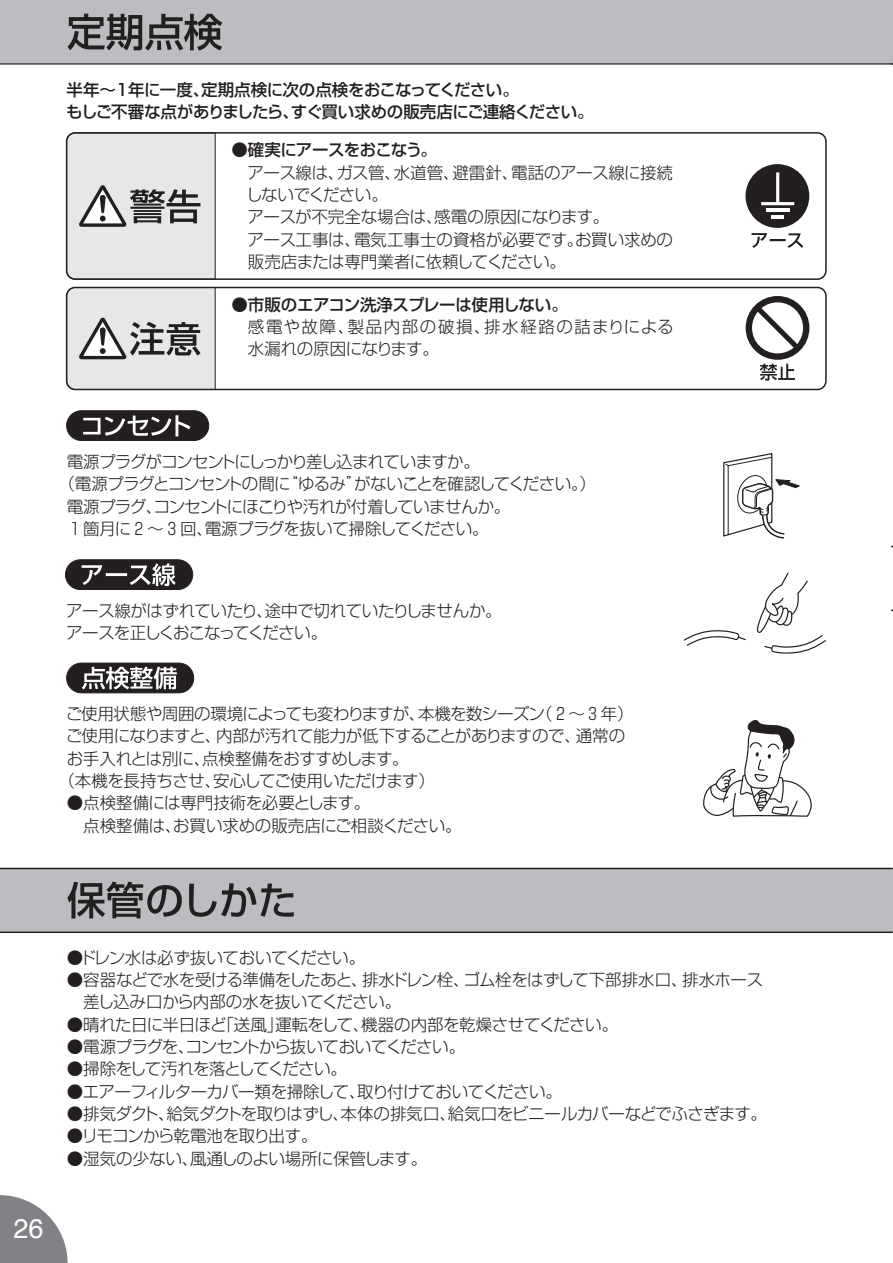
<style>
.page{position:relative;width:893px;height:1263px;background:#fff}
.page>*{position:absolute;margin:0;border:0;box-sizing:border-box;transform-origin:0 0}
.t1{font:27px "Helvetica";color:#fff}
.t2{font:300 16.5px/22.4px "Shin Go Pro";letter-spacing:-.03em;color:#231f20}
.t3{font:500 16.5px/22.4px "Shin Go Pro";letter-spacing:-.03em;color:#231f20}
.t4{font:300 16.5px "Shin Go Pro";letter-spacing:-.055em;color:#231f20}
.t5{font:300 16.5px/22.4px "Shin Go Pro";letter-spacing:.065em;color:#231f20}
.t6{font:300 16.5px "Shin Go Pro";letter-spacing:-.01em;color:#231f20}
.t7{font:300 16.5px "Shin Go Pro";letter-spacing:-.065em;color:#231f20}
.t8{font:300 16.5px "Shin Go Pro";letter-spacing:-.06em;color:#231f20}
</style>
<div class="page">
<div style="left:0;top:0;width:893px;height:64px;background:#bcbdc0"></div>
<hr style="left:0;top:63px;width:893px;height:2px;background:#231f20">
<svg style="left:68px;top:14px;width:154px;height:37px"></svg>
<svg style="left:746px;top:296px;width:63px;height:85px"></svg>
<svg style="left:66px;top:287px;width:150px;height:103px;background:#cecfd0"></svg>
<div style="left:67px;top:411px;width:142px;height:29px;background:#231f20;border-radius:15px"></div>
<div style="left:66px;top:410px;width:143px;height:31px;border:1px solid #231f20;border-radius:15px"></div>
<svg style="left:83px;top:415px;width:107px;height:21px"></svg>
<div style="left:65px;top:560px;width:128px;height:29px;background:#231f20;border-radius:15px"></div>
<div style="left:65px;top:559px;width:128px;height:31px;border:1px solid #231f20;border-radius:15px"></div>
<svg style="left:82px;top:563px;width:94px;height:23px"></svg>
<div style="left:67px;top:663px;width:127px;height:30px;background:#231f20;border-radius:15px"></div>
<div style="left:66px;top:663px;width:128px;height:30px;border:1px solid #231f20;border-radius:15px"></div>
<svg style="left:82px;top:667px;width:95px;height:22px"></svg>
<svg style="left:723px;top:453px;width:77px;height:86px"></svg>
<svg style="left:756px;top:572px;width:70px;height:82px"></svg>
<svg style="left:683px;top:630px;width:63px;height:16px"></svg>
<svg style="left:703px;top:720px;width:109px;height:97px"></svg>
<svg style="left:751px;top:233px;width:52px;height:15px"></svg>
<div style="left:745px;top:164px;width:64px;height:64px;background:#231f20;border-radius:50%"></div>
<svg style="left:761px;top:172px;width:33px;height:33px"></svg>
<hr style="left:766px;top:209px;width:23px;height:3px;background:#fff">
<svg style="left:771px;top:216px;width:13px;height:3px"></svg>
<div style="left:0;top:868px;width:893px;height:64px;background:#bcbdc0"></div>
<hr style="left:0;top:931px;width:893px;height:2px;background:#231f20">
<hr style="left:0;top:868px;width:893px;height:1px;background:#231f20">
<svg style="left:67px;top:882px;width:227px;height:36px"></svg>
<hr style="left:892px;top:546px;width:1px;height:64px;background:#bcbdc0">
<div style="left:66px;top:132px;width:761px;height:148px;border:2px solid #231f20;border-radius:9px"></div>
<div style="left:66px;top:287px;width:761px;height:103px;border:2px solid #231f20;border-radius:9px"></div>
<svg style="left:66px;top:132px;width:150px;height:148px;background:#cdcdcf"></svg>
<svg style="left:0;top:1195px;width:68px;height:68px"></svg>
<p class="t3" style="left:66px;top:76px;width:529px">半年～１年に一度、定期点検に次の点検をおこなってください。<br>もしご不審な点がありましたら、すぐ買い求めの販売店にご連絡ください。</p>
<p class="t3" style="left:231px;top:137px;width:207px">●確実にアースをおこなう。</p>
<p class="t2" style="left:231px;top:159px;width:443px">　アース線は、ガス管、水道管、避雷針、電話のアース線に接続</p>
<p class="t2" style="left:246px;top:182px;width:143px">しないでください。</p>
<p class="t2" style="left:231px;top:204px;width:379px">　アースが不完全な場合は、感電の原因になります。</p>
<p class="t6" style="left:231px;top:226px;width:443px">　アース工事は、電気工事士の資格が必要です。お買い求めの</p>
<p class="t2" style="left:248px;top:249px;width:320px">販売店または専門業者に依頼してください。</p>
<p class="t3" style="left:231px;top:291px;width:338px">●市販のエアコン洗浄スプレーは使用しない。</p>
<p class="t5" style="left:248px;top:313px;width:428px">感電や故障、製品内部の破損、排水経路の詰まりによる水漏れの原因になります。</p>
<p class="t7" style="left:67px;top:448px;width:415px">電源プラグがコンセントにしっかり差し込まれていますか。</p>
<p class="t4" style="left:58px;top:471px;width:539px">（電源プラグとコンセントの間に“ゆるみ”がないことを確認してください。）</p>
<p class="t2" style="left:67px;top:493px;width:445px">電源プラグ、コンセントにほこりや汚れが付着していませんか。</p>
<p class="t2" style="left:71px;top:516px;width:419px">1 箇月に 2 ～ 3 回、電源プラグを抜いて掃除してください。</p>
<p class="t2" style="left:66px;top:597px;width:437px">アース線がはずれていたり、途中で切れていたりしませんか。アースを正しくおこなってください。</p>
<p class="t2" style="left:66px;top:700px;width:569px">ご使用状態や周囲の環境によっても変わりますが、本機を数シーズン（ 2 ～ 3 年）</p>
<p class="t2" style="left:66px;top:723px;width:561px">ご使用になりますと、内部が汚れて能力が低下することがありますので、通常の</p>
<p class="t2" style="left:67px;top:745px;width:343px">お手入れとは別に、点検整備をおすすめします。</p>
<p class="t2" style="left:58px;top:767px;width:378px">（本機を長持ちさせ、安心してご使用いただけます）</p>
<p class="t2" style="left:67px;top:790px;width:397px">●点検整備には専門技術を必要とします。<br>　点検整備は、お買い求めの販売店にご相談ください。</p>
<h1 class="t1" style="left:13px;top:1207px;width:32px">26</h1>
<p class="t2" style="left:67px;top:944px;width:300px">●ドレン水は必ず抜いておいてください。</p>
<p class="t2" style="left:83px;top:966px;width:681px;text-indent:-16px">●容器などで水を受ける準備をしたあと、排水ドレン栓、ゴム栓をはずして下部排水口、排水ホース差し込み口から内部の水を抜いてください。</p>
<p class="t2" style="left:67px;top:1011px;width:553px">●晴れた日に半日ほど「送風」運転をして、機器の内部を乾燥させてください。</p>
<p class="t2" style="left:67px;top:1033px;width:400px">●電源プラグを、コンセントから抜いておいてください。</p>
<p class="t8" style="left:67px;top:1055px;width:282px">●掃除をして汚れを落としてください。</p>
<p class="t2" style="left:67px;top:1078px;width:497px">●エアーフィルターカバー類を掃除して、取り付けておいてください。</p>
<p class="t2" style="left:67px;top:1100px;width:702px">●排気ダクト、給気ダクトを取りはずし、本体の排気口、給気口をビニールカバーなどでふさぎます。</p>
<p class="t4" style="left:67px;top:1122px;width:252px">●リモコンから乾電池を取り出す。</p>
<p class="t2" style="left:67px;top:1145px;width:362px">●湿気の少ない、風通しのよい場所に保管します。</p>
</div>
